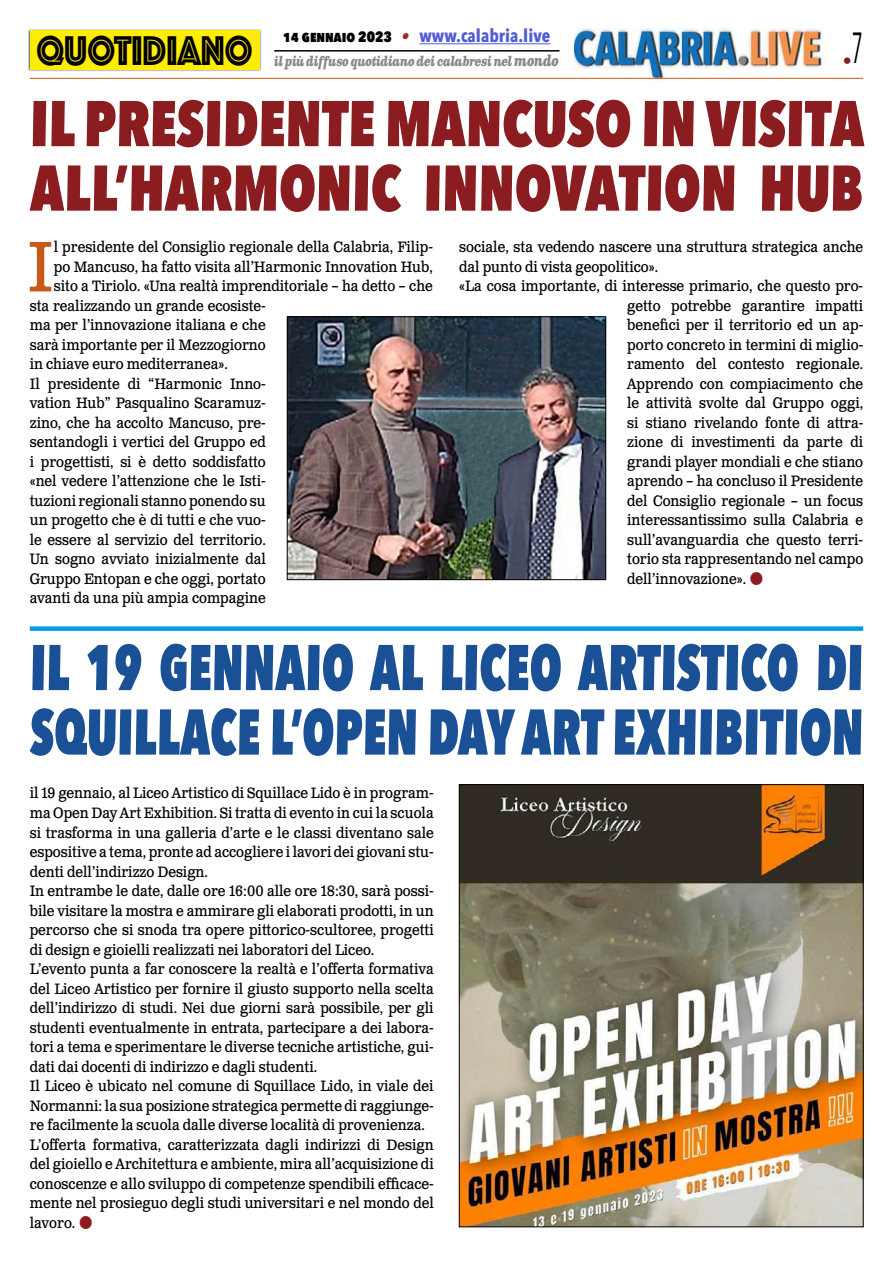
<style>
.page{position:relative;width:893px;height:1263px;background:#fff}
.page>*{position:absolute;margin:0;border:0;box-sizing:border-box;transform-origin:0 0}
.t1{font:71.25px "Clarendon Text Pro";color:#c85a19;scale:.9 1}
.t2{font:800 63.9px/64.5px "Avenir Next Condensed";color:#195096;scale:.79 1}
.t3{font:800 63.9px/64.5px "Avenir Next Condensed";color:#8b1c1f;scale:.9 1}
.t4{font:43.2px "Phosphate Inline";color:#000;scale:.87 1}
.t5{font:700 18px "Avenir Next Condensed";color:#4f5cd6}
.t6{font:18px "Avenir Next Condensed";color:#8b1c1f}
.t7{font:15px/19.5px "Clarendon Text Pro";color:#000;scale:.9 1}
.t8{font:italic 700 13.5px "Clarendon Text Pro";letter-spacing:-.05em;color:#878787;scale:.79 1}
.s1{font-weight:800;font-size:15px;color:#000}
.s2{font-family:"Clarendon Text Pro";font-style:italic;font-size:16.5px;color:#a02a25}
.s3{font-size:15px}
</style>
<div class="page">
<img style="left:574px;top:28px;width:252px;height:53px">
<hr style="left:30px;top:78px;width:833px;height:1px;background:#c85a19">
<div style="left:28px;top:29px;width:233px;height:43px;background:#000;opacity:.75"></div>
<div style="left:30px;top:31px;width:229px;height:39px;background:#ffed00"></div>
<hr style="left:419px;top:43px;width:131px;height:1px;background:#4f5cd6">
<hr style="left:274px;top:50px;width:285px;height:2px;background:#000">
<img style="left:289px;top:319px;width:315px;height:259px">
<div style="left:287px;top:317px;width:319px;height:263px;border:1px solid #000"></div>
<div style="left:30px;top:626px;width:833px;height:5px;background:#009fe3"></div>
<img style="left:461px;top:786px;width:400px;height:439px">
<h3 class="t4" style="left:36px;top:20px;width:250px">QUOTIDIANO</h3>
<p class="t5" style="left:283px;top:25px;width:269px"><span class="s1">14 gennaio 2023</span> <span class="s2">•</span> www.calabria.live</p>
<p class="t8" style="left:274px;top:53px;width:362px">il più diffuso quotidiano dei calabresi nel <span class="s3">mondo</span></p>
<p class="t6" style="left:843px;top:46px;width:22px">•<sup>7</sup></p>
<h2 class="t3" style="left:30px;top:91px;width:929px">IL PRESIDENTE MANCUSO IN VISITA<br>ALL’HARMONIC INNOVATION HUB</h2>
<h1 class="t1" style="left:27px;top:224px;width:31px">I</h1>
<p class="t7" style="left:54px;top:238px;width:423px">l presidente del Consiglio regionale della Calabria, Filip-</p>
<p class="t7" style="left:54px;top:258px;width:423px">po Mancuso, ha fatto visita all’Harmonic Innovation Hub,</p>
<p class="t7" style="left:54px;top:277px;width:423px">sito a Tiriolo. «Una realtà imprenditoriale – ha detto – che</p>
<p class="t7" style="left:30px;top:297px;width:264px">sta realizzando un grande ecosiste-</p>
<p class="t7" style="left:30px;top:316px;width:264px">ma per l’innovazione italiana e che</p>
<p class="t7" style="left:30px;top:336px;width:264px">sarà importante per il Mezzogiorno</p>
<p class="t7" style="left:30px;top:355px;width:222px">in chiave euro mediterranea».</p>
<p class="t7" style="left:30px;top:375px;width:264px">Il presidente di “Harmonic Inno-</p>
<p class="t7" style="left:30px;top:394px;width:264px">vation Hub” Pasqualino Scaramuz-</p>
<p class="t7" style="left:30px;top:414px;width:264px">zino, che ha accolto Mancuso, pre-</p>
<p class="t7" style="left:30px;top:433px;width:264px">sentandogli i vertici del Gruppo ed</p>
<p class="t7" style="left:30px;top:453px;width:264px">i progettisti, si è detto soddisfatto</p>
<p class="t7" style="left:30px;top:472px;width:264px">«nel vedere l’attenzione che le Isti-</p>
<p class="t7" style="left:30px;top:492px;width:264px">tuzioni regionali stanno ponendo su</p>
<p class="t7" style="left:30px;top:511px;width:264px">un progetto che è di tutti e che vuo-</p>
<p class="t7" style="left:30px;top:531px;width:264px">le essere al servizio del territorio.</p>
<p class="t7" style="left:30px;top:550px;width:264px">Un sogno avviato inizialmente dal</p>
<p class="t7" style="left:30px;top:570px;width:264px">Gruppo Entopan e che oggi, portato</p>
<p class="t7" style="left:30px;top:589px;width:264px">avanti da una più ampia compagine</p>
<p class="t7" style="left:459px;top:238px;width:450px">sociale, sta vedendo nascere una struttura strategica anche</p>
<p class="t7" style="left:459px;top:258px;width:222px">dal punto di vista geopolitico».</p>
<p class="t7" style="left:459px;top:277px;width:450px">«La cosa importante, di interesse primario, che questo pro-</p>
<p class="t7" style="left:627px;top:297px;width:264px">getto potrebbe garantire impatti</p>
<p class="t7" style="left:627px;top:316px;width:264px">benefici per il territorio ed un ap-</p>
<p class="t7" style="left:627px;top:336px;width:264px">porto concreto in termini di miglio-</p>
<p class="t7" style="left:627px;top:355px;width:264px">ramento del contesto regionale.</p>
<p class="t7" style="left:627px;top:375px;width:264px">Apprendo con compiacimento che</p>
<p class="t7" style="left:627px;top:394px;width:264px">le attività svolte dal Gruppo oggi,</p>
<p class="t7" style="left:627px;top:414px;width:264px">si stiano rivelando fonte di attra-</p>
<p class="t7" style="left:627px;top:433px;width:264px">zione di investimenti da parte di</p>
<p class="t7" style="left:627px;top:453px;width:264px">grandi player mondiali e che stiano</p>
<p class="t7" style="left:627px;top:472px;width:264px">aprendo – ha concluso il Presidente</p>
<p class="t7" style="left:627px;top:492px;width:264px">del Consiglio regionale – un focus</p>
<p class="t7" style="left:627px;top:511px;width:264px">interessantissimo sulla Calabria e</p>
<p class="t7" style="left:627px;top:531px;width:264px">sull’avanguardia che questo terri-</p>
<p class="t7" style="left:627px;top:550px;width:264px">torio sta rappresentando nel campo</p>
<p class="t7" style="left:627px;top:570px;width:134px">dell’innovazione».</p>
<h2 class="t2" style="left:30px;top:635px;width:1058px">IL 19 GENNAIO AL LICEO ARTISTICO DI<br>SQUILLACE L’OPEN DAY ART EXHIBITION</h2>
<p class="t7" style="left:30px;top:784px;width:450px">il 19 gennaio, al Liceo Artistico di Squillace Lido è in program&shy;ma Open Day Art Exhibition. Si tratta di evento in cui la scuola si trasforma in una galleria d’arte e le classi diventano sale espositive a tema, pronte ad accogliere i lavori dei giovani stu&shy;denti dell’indirizzo Design.<br>In entrambe le date, dalle ore 16:00 alle ore 18:30, sarà possi&shy;bile visitare la mostra e ammirare gli elaborati prodotti, in un percorso che si snoda tra opere pittorico-scultoree, progetti di design e gioielli realizzati nei laboratori del Liceo.<br>L’evento punta a far conoscere la realtà e l’offerta formativa del Liceo Artistico per fornire il giusto supporto nella scelta dell’indirizzo di studi. Nei due giorni sarà possibile, per gli studenti eventualmente in entrata, partecipare a dei labora&shy;tori a tema e sperimentare le diverse tecniche artistiche, gui&shy;dati dai docenti di indirizzo e dagli studenti.<br>Il Liceo è ubicato nel comune di Squillace Lido, in viale dei Normanni: la sua posizione strategica permette di raggiunge&shy;re facilmente la scuola dalle diverse località di provenienza.<br>L’offerta formativa, caratterizzata dagli indirizzi di Design del gioiello e Architettura e ambiente, mira all’acquisizione di conoscenze e allo sviluppo di competenze spendibili efficace&shy;mente nel prosieguo degli studi universitari e nel mondo del lavoro.</p>
</div>
